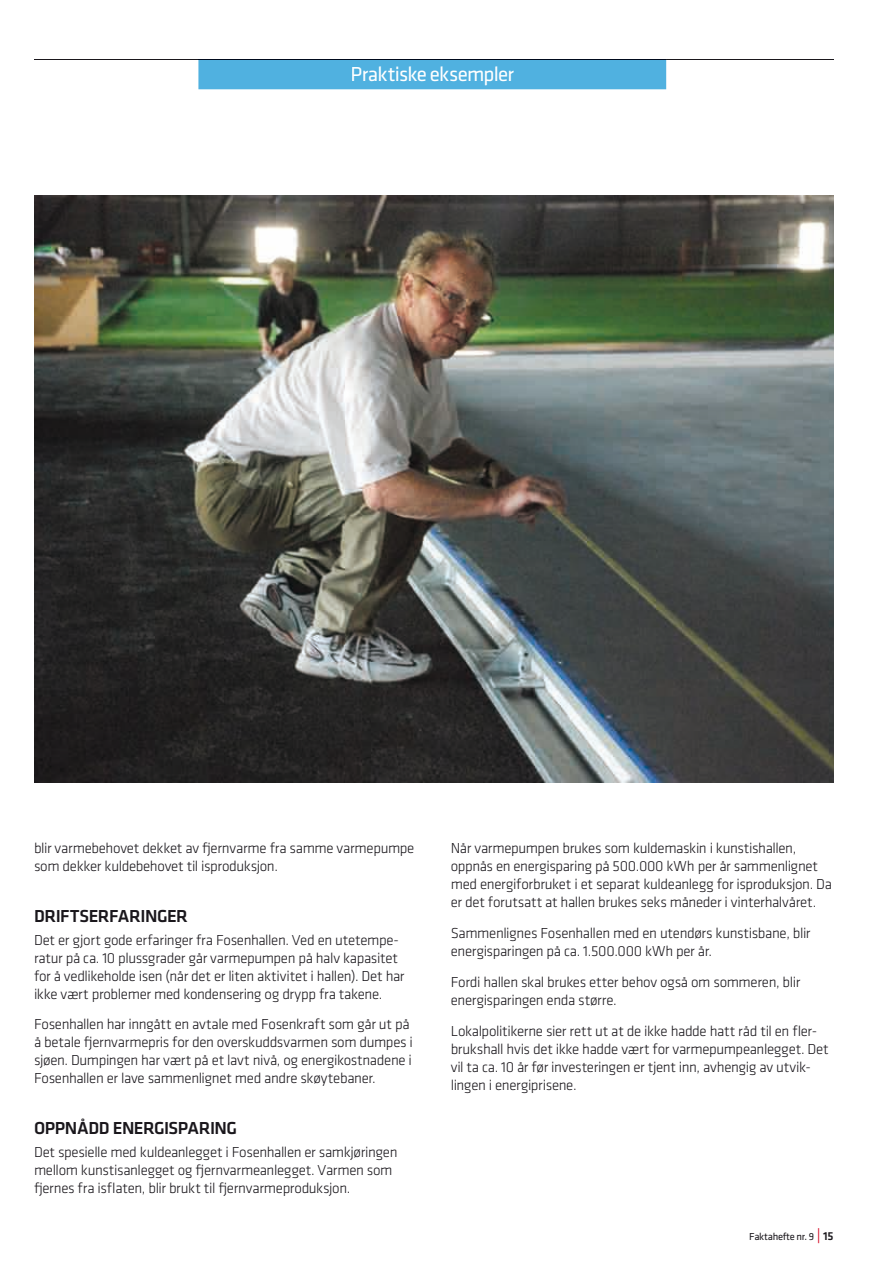
<style>
.page{position:relative;width:893px;height:1263px;background:#fff}
.page>*{position:absolute;margin:0;border:0;box-sizing:border-box;transform-origin:0 0}
.t1{font:21px "Klavika";letter-spacing:-.035em;color:#fff}
.t2{font:500 18px "Klavika";letter-spacing:-.03em;color:#1a171c}
.t3{font:300 15px/18px "Klavika";letter-spacing:-.025em;color:#1a171c}
.t4{font:10.5px "Klavika";letter-spacing:-.025em;color:#1a171c}
.s1{font-size:15px;color:#d4011d}
.s2{font-weight:500;font-size:12px}
</style>
<div class="page">
<img style="left:34px;top:195px;width:799px;height:587px">
<hr style="left:34px;top:59px;width:799px;height:1px;background:#1a171c">
<div style="left:198px;top:61px;width:468px;height:28px;background:#50b1e0"></div>
<hr style="left:198px;top:60px;width:468px;height:1px;background:#000a1d">
<div style="left:352px;top:66px;width:162px;height:19px;background:#50b1e0"></div>
<h1 class="t1" style="left:351px;top:60px;width:165px">Praktiske eksempler</h1>
<p class="t3" style="left:34px;top:839px;width:382px">blir varmebehovet dekket av ernvarme fra samme varmepumpe som dekker kuldebehovet til isproduksjon.</p>
<p class="t2" style="left:34px;top:904px;width:155px">DRIFTSERFARINGER</p>
<p class="t3" style="left:34px;top:930px;width:372px">Det er gjort gode erfaringer fra Fosenhallen. Ved en utetempe&shy;ratur på ca. 10 plussgrader går varmepumpen på halv kapasitet for å vedlikeholde isen (når det er liten aktivitet i hallen). Det har ikke vært problemer med kondensering og drypp fra takene.</p>
<p class="t3" style="left:34px;top:1015px;width:381px">Fosenhallen har inngått en avtale med Fosenkraft som går ut på å betale ernvarmepris for den overskuddsvarmen som dumpes i sjøen. Dumpingen har vært på et lavt nivå, og energikostnadene i Fosenhallen er lave sammenlignet med andre skøytebaner.</p>
<p class="t2" style="left:34px;top:1116px;width:205px">OPPNÅDD ENERGISPARING</p>
<p class="t3" style="left:34px;top:1142px;width:365px">Det spesielle med kuldeanlegget i Fosenhallen er samkjøringen</p>
<p class="t3" style="left:34px;top:1160px;width:360px">mellom kunstisanlegget og ernvarmeanlegget. Varmen som</p>
<p class="t3" style="left:43px;top:1178px;width:309px">ernes fra isflaten, blir brukt til ernvarmeproduksjon.</p>
<p class="t3" style="left:451px;top:839px;width:383px">Når varmepumpen brukes som kuldemaskin i kunstishallen, oppnås en energisparing på 500.000 kWh per år sammenlignet med energiforbruket i et separat kuldeanlegg for isproduksjon. Da er det forutsatt at hallen brukes seks måneder i vinterhalvåret.</p>
<p class="t3" style="left:451px;top:924px;width:361px">Sammenlignes Fosenhallen med en utendørs kunstisbane, blir energisparingen på ca. 1.500.000 kWh per år.</p>
<p class="t3" style="left:451px;top:973px;width:351px">Fordi hallen skal brukes etter behov også om sommeren, blir energisparingen enda større.</p>
<p class="t3" style="left:451px;top:1021px;width:380px">Lokalpolitikerne sier rett ut at de ikke hadde hatt råd til en fler&shy;brukshall hvis det ikke hadde vært for varmepumpeanlegget. Det vil ta ca. 10 år før investeringen er tjent inn, avhengig av utvik&shy;lingen i energiprisene.</p>
<p class="t4" style="left:749px;top:1230px;width:86px">Faktahefte nr. 9 <span class="s1">|</span> <span class="s2">15</span></p>
</div>
